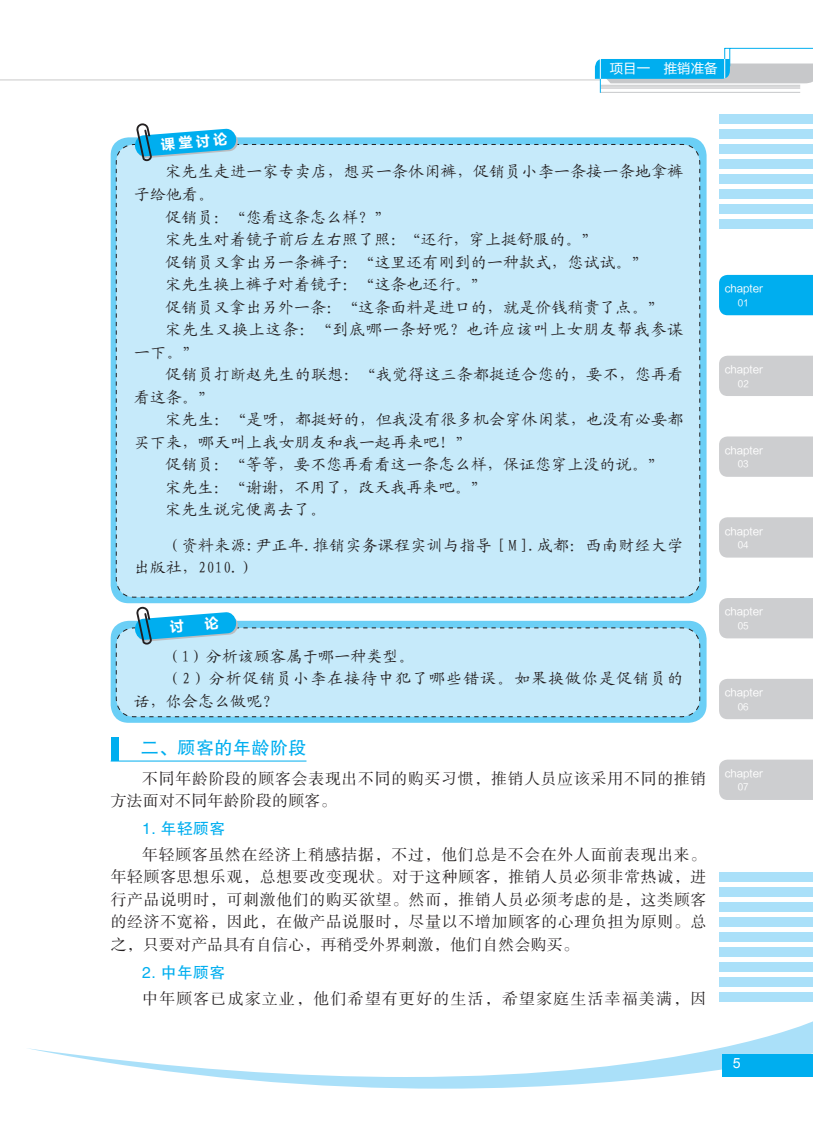
<style>
.page{position:relative;width:813px;height:1132px;background:#fff}
.page>*{position:absolute;margin:0;border:0;box-sizing:border-box;transform-origin:0 0}
.t1{font:18px "FZHTK GBK1 0";letter-spacing:.025em;color:#00aeef}
.t2{font:15.75px/22.5px "Kai Ti GB2312";letter-spacing:.02em;color:#231f20}
.t3{font:15.75px/22.5px "FZSSK GBK1 0";letter-spacing:.055em;color:#231f20}
.t4{font:15.75px "FZSSK GBK1 0";letter-spacing:.085em;color:#231f20}
.t5{font:15.75px "Kai Ti GB2312";letter-spacing:.06em;color:#231f20}
.t6{font:15.75px "Kai Ti GB2312";letter-spacing:.08em;color:#231f20}
.t7{font:15.75px "FZHTK GBK1 0";letter-spacing:.025em;color:#00aeef}
.t8{font:14.55px "FZLTCHK GBK1 0";color:#fff}
.t9{font:14.1px "Arial";color:#fff}
.t10{font:13.5px "FZLTHK GBK1 0";color:#fff}
.t11{font:10.5px "FZLTHK GBK1 0";color:#fff}
.t12{font:9px "FZLTHK GBK1 0";color:#fff}
</style>
<div class="page">
<svg style="left:28px;top:1022px;width:784px;height:66px"></svg>
<div style="left:721px;top:1053px;width:91px;height:23px;background:#00aeef"></div>
<div style="left:718px;top:872px;width:94px;height:9px;background:#aae0f9"></div>
<div style="left:718px;top:887px;width:94px;height:9px;background:#aae0f9"></div>
<div style="left:718px;top:902px;width:94px;height:9px;background:#aae0f9"></div>
<div style="left:718px;top:917px;width:94px;height:9px;background:#aae0f9"></div>
<div style="left:718px;top:932px;width:94px;height:9px;background:#aae0f9"></div>
<div style="left:718px;top:947px;width:94px;height:9px;background:#aae0f9"></div>
<div style="left:718px;top:962px;width:94px;height:9px;background:#aae0f9"></div>
<div style="left:718px;top:977px;width:94px;height:9px;background:#aae0f9"></div>
<div style="left:718px;top:992px;width:94px;height:9px;background:#aae0f9"></div>
<div style="left:718px;top:114px;width:94px;height:10px;background:#aae0f9"></div>
<div style="left:718px;top:129px;width:94px;height:10px;background:#aae0f9"></div>
<div style="left:718px;top:144px;width:94px;height:10px;background:#aae0f9"></div>
<div style="left:718px;top:159px;width:94px;height:10px;background:#aae0f9"></div>
<div style="left:718px;top:174px;width:94px;height:10px;background:#aae0f9"></div>
<div style="left:718px;top:189px;width:94px;height:10px;background:#aae0f9"></div>
<div style="left:718px;top:204px;width:94px;height:10px;background:#aae0f9"></div>
<div style="left:718px;top:219px;width:94px;height:10px;background:#aae0f9"></div>
<div style="left:719px;top:275px;width:93px;height:40px;background:#00aeef"></div>
<div style="left:719px;top:355px;width:93px;height:41px;background:#cdced0"></div>
<div style="left:719px;top:436px;width:93px;height:40px;background:#cdced0"></div>
<div style="left:719px;top:517px;width:93px;height:40px;background:#cdced0"></div>
<div style="left:719px;top:598px;width:93px;height:40px;background:#cdced0"></div>
<div style="left:719px;top:679px;width:93px;height:40px;background:#cdced0"></div>
<div style="left:719px;top:759px;width:93px;height:40px;background:#cdced0"></div>
<hr style="left:13px;top:79px;width:586px;height:1px;background:#231f20">
<hr style="left:600px;top:85px;width:199px;height:1px;background:#c7c8ca">
<hr style="left:600px;top:86px;width:199px;height:1px;background:#c7c8ca">
<hr style="left:600px;top:88px;width:199px;height:1px;background:#c7c8ca">
<hr style="left:600px;top:92px;width:199px;height:1px;background:#c7c8ca">
<hr style="left:599px;top:60px;width:1px;height:33px;background:#00aeef">
<svg style="left:594px;top:48px;width:218px;height:35px"></svg>
<svg style="left:0;top:79px;width:13px;height:1px"></svg>
<hr style="left:111px;top:760px;width:195px;height:1px;background:#00aeef">
<div style="left:111px;top:137px;width:595px;height:466px;background:#6bcff6;border-radius:18px"></div>
<div style="left:115px;top:144px;width:585px;height:454px;background:#c6eafa"></div>
<svg style="left:134px;top:123px;width:541px;height:38px"></svg>
<div style="left:111px;top:620px;width:595px;height:102px;background:#6bcff6;border-radius:18px"></div>
<div style="left:115px;top:626px;width:585px;height:91px;background:#c6eafa"></div>
<div style="left:111px;top:736px;width:7px;height:24px;background:#00aeef"></div>
<svg style="left:134px;top:606px;width:541px;height:38px"></svg>
<p class="t10" style="left:609px;top:61px;width:109px">项目一　推销准备</p>
<p class="t8" style="left:160px;top:136px;width:69px;rotate:-5deg">课堂讨论</p>
<p class="t2" style="left:165px;top:160px;width:519px">宋先生走进一家专卖店，想买一条休闲裤，促销员小李一条接一条地拿裤</p>
<p class="t2" style="left:134px;top:183px;width:82px">子给他看。</p>
<p class="t2" style="left:165px;top:205px;width:226px">促销员：“您看这条怎么样？”</p>
<p class="t2" style="left:165px;top:228px;width:433px">宋先生对着镜子前后左右照了照：“还行，穿上挺舒服的。”</p>
<p class="t2" style="left:165px;top:250px;width:483px">促销员又拿出另一条裤子：“这里还有刚到的一种款式，您试试。”</p>
<p class="t2" style="left:165px;top:273px;width:322px">宋先生换上裤子对着镜子：“这条也还行。”</p>
<p class="t2" style="left:165px;top:296px;width:499px">促销员又拿出另外一条：“这条面料是进口的，就是价钱稍贵了点。”</p>
<p class="t5" style="left:165px;top:321px;width:519px">宋先生又换上这条：“到底哪一条好呢？也许应该叫上女朋友帮我参谋</p>
<p class="t2" style="left:134px;top:341px;width:66px">一下。”</p>
<p class="t2" style="left:165px;top:363px;width:519px">促销员打断赵先生的联想：“我觉得这三条都挺适合您的，要不，您再看</p>
<p class="t2" style="left:134px;top:386px;width:82px">看这条。”</p>
<p class="t2" style="left:165px;top:408px;width:519px">宋先生：“是呀，都挺好的，但我没有很多机会穿休闲装，也没有必要都</p>
<p class="t2" style="left:134px;top:431px;width:339px">买下来，哪天叫上我女朋友和我一起再来吧！”</p>
<p class="t2" style="left:165px;top:453px;width:499px">促销员：“等等，要不您再看看这一条怎么样，保证您穿上没的说。”</p>
<p class="t2" style="left:165px;top:476px;width:322px">宋先生：“谢谢，不用了，改天我再来吧。”</p>
<p class="t2" style="left:165px;top:498px;width:162px">宋先生说完便离去了。</p>
<p class="t2" style="left:134px;top:533px;width:550px;text-indent:32px">（资料来源:尹正年.推销实务课程实训与指导［M］.成都：西南财经大学出版社，2010.）</p>
<p class="t2" style="left:165px;top:644px;width:250px">（1）分析该顾客属于哪一种类型。</p>
<p class="t6" style="left:165px;top:670px;width:519px">（2）分析促销员小李在接待中犯了哪些错误。如果换做你是促销员的</p>
<p class="t2" style="left:134px;top:689px;width:146px">话，你会怎么做呢？</p>
<p class="t1" style="left:141px;top:737px;width:167px">二、顾客的年龄阶段</p>
<p class="t3" style="left:111px;top:767px;width:597px;text-indent:32px">不同年龄阶段的顾客会表现出不同的购买习惯，推销人员应该采用不同的推销方法面对不同年龄阶段的顾客。</p>
<p class="t7" style="left:142px;top:819px;width:84px">1. 年轻顾客</p>
<p class="t3" style="left:111px;top:843px;width:597px;text-align:justify;text-indent:32px">年轻顾客虽然在经济上稍感拮据，不过，他们总是不会在外人面前表现出来。年轻顾客思想乐观，总想要改变现状。对于这种顾客，推销人员必须非常热诚，进行产品说明时，可刺激他们的购买欲望。然而，推销人员必须考虑的是，这类顾客的经济不宽裕，因此，在做产品说服时，尽量以不增加顾客的心理负担为原则。总之，只要对产品具有自信心，再稍受外界刺激，他们自然会购买。</p>
<p class="t7" style="left:142px;top:963px;width:84px">2. 中年顾客</p>
<p class="t4" style="left:142px;top:989px;width:565px">中年顾客已成家立业，他们希望有更好的生活，希望家庭生活幸福美满，因</p>
<p class="t11" style="left:724px;top:283px;width:40px">chapter</p>
<p class="t12" style="left:737px;top:297px;width:12px">01</p>
<p class="t11" style="left:724px;top:363px;width:40px">chapter</p>
<p class="t12" style="left:737px;top:378px;width:12px">02</p>
<p class="t11" style="left:724px;top:444px;width:40px">chapter</p>
<p class="t12" style="left:737px;top:459px;width:12px">03</p>
<p class="t11" style="left:724px;top:525px;width:40px">chapter</p>
<p class="t12" style="left:737px;top:540px;width:12px">04</p>
<p class="t11" style="left:724px;top:605px;width:40px">chapter</p>
<p class="t12" style="left:737px;top:620px;width:12px">05</p>
<p class="t11" style="left:724px;top:686px;width:40px">chapter</p>
<p class="t12" style="left:737px;top:701px;width:12px">06</p>
<p class="t11" style="left:724px;top:767px;width:40px">chapter</p>
<p class="t12" style="left:737px;top:782px;width:12px">07</p>
<p class="t9" style="left:732px;top:1053px;width:9px">5</p>
</div>
